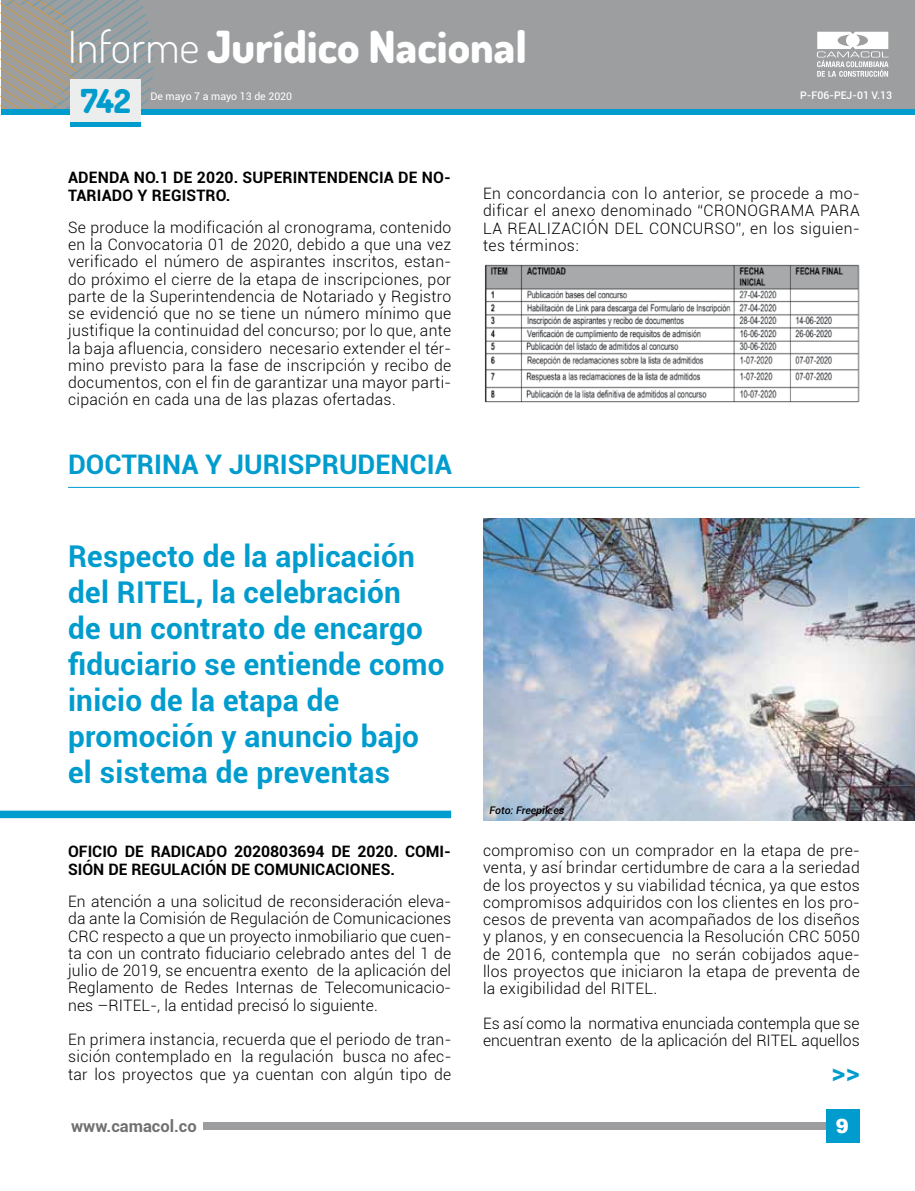
<style>
.page{position:relative;width:915px;height:1191px;background:#fff}
.page>*{position:absolute;margin:0;border:0;box-sizing:border-box;transform-origin:0 0}
.t1{font:800 44.25px "Dosis";color:#fff}
.t2{font:800 33px "Dosis";color:#009cce}
.t3{font:700 30px/36px "Roboto";letter-spacing:.01em;color:#009cce}
.t4{font:700 27px "Roboto";color:#009cce}
.t5{font:900 19.5px "Roboto";color:#fff}
.t6{font:900 19.5px "Arial";color:#fff}
.t7{font:700 16.5px "Roboto";color:#707172}
.t8{font:300 15.75px/17.2px "Roboto";letter-spacing:.02em;color:#000;text-align:justify}
.t9{font:700 15.75px/18px "Roboto";color:#000}
.t10{font:300 15.75px/17.2px "Roboto";color:#000}
.t11{font:10.5px "Roboto";color:#fff}
.t12{font:500 10.5px "Roboto";color:#fff}
.t13{font:italic 500 10.5px "Roboto";color:#000}
.s1{font-weight:300}
</style>
<div class="page">
<div style="left:203px;top:1122px;width:655px;height:7px;background:#9c9e9f"></div>
<div style="left:825px;top:1109px;width:33px;height:34px;background:#009cce"></div>
<div style="left:1px;top:0;width:913px;height:108px;background:#9c9e9f"></div>
<div style="left:1px;top:109px;width:913px;height:5px;background:#009cce"></div>
<svg style="left:1px;top:0;width:158px;height:109px"></svg>
<svg style="left:817px;top:32px;width:71px;height:45px"></svg>
<div style="left:70px;top:122px;width:70px;height:5px;background:#009cce"></div>
<div style="left:70px;top:79px;width:70px;height:43px;background:#eceded"></div>
<img style="left:484px;top:264px;width:375px;height:139px">
<hr style="left:68px;top:487px;width:791px;height:1px;background:#009cce">
<img style="left:483px;top:519px;width:431px;height:302px">
<div style="left:0;top:810px;width:451px;height:8px;background:#009cce"></div>
<h1 class="t1" style="left:68px;top:18px;width:460px"><span class="s1">Informe</span> Jurídico Nacional</h1>
<h2 class="t2" style="left:81px;top:80px;width:51px">742</h2>
<p class="t11" style="left:150px;top:89px;width:143px">De mayo 7 a mayo 13 de 2020</p>
<p class="t12" style="left:800px;top:87px;width:93px">P-F06-PEJ-01 V.13</p>
<p class="t9" style="left:68px;top:167px;width:384px">Adenda No.1 de 2020. Superintendencia de No&shy;tariado y Registro.</p>
<p class="t8" style="left:68px;top:218px;width:384px">Se produce la modificación al cronograma, contenido en la Convocatoria 01 de 2020, debido a que una vez verificado el número de aspirantes inscritos, estan&shy;do próximo el cierre de la etapa de inscripciones, por parte de la Superintendencia de Notariado y Registro se evidenció que no se tiene un número mínimo que justifique la continuidad del concurso; por lo que, ante la baja afluencia, considero necesario extender el tér&shy;mino previsto para la fase de inscripción y recibo de documentos, con el fin de garantizar una mayor parti&shy;cipación en cada una de las plazas ofertadas.</p>
<h3 class="t4" style="left:68px;top:446px;width:385px">Doctrina y Jurisprudencia</h3>
<h3 class="t3" style="left:68px;top:537px;width:378px">Respecto de la aplicación del RITEL, la celebración<br>de un contrato de encargo fiduciario se entiende como inicio de la etapa de promoción y anuncio bajo el sistema de preventas</h3>
<p class="t9" style="left:68px;top:841px;width:384px">Oficio de radicado 2020803694 de 2020. Comi&shy;sión de Regulación de Comunicaciones.</p>
<p class="t8" style="left:68px;top:892px;width:384px">En atención a una solicitud de reconsideración eleva&shy;da ante la Comisión de Regulación de Comunicaciones CRC respecto a que un proyecto inmobiliario que cuen&shy;ta con un contrato fiduciario celebrado antes del 1 de julio de 2019, se encuentra exento de la aplicación del Reglamento de Redes Internas de Telecomunicacio&shy;nes –RITEL-, la entidad precisó lo siguiente.</p>
<p class="t8" style="left:68px;top:1030px;width:384px">En primera instancia, recuerda que el periodo de tran&shy;sición contemplado en la regulación busca no afec&shy;tar los proyectos que ya cuentan con algún tipo de</p>
<p class="t8" style="left:483px;top:184px;width:378px">En concordancia con lo anterior, se procede a mo&shy;dificar el anexo denominado “CRONOGRAMA PARA LA REALIZACIÓN DEL CONCURSO”, en los siguien&shy;tes términos:</p>
<p class="t13" style="left:489px;top:803px;width:76px">Foto: Freepik.es</p>
<p class="t8" style="left:483px;top:841px;width:378px">compromiso con un comprador en la etapa de pre&shy;venta, y así brindar certidumbre de cara a la seriedad de los proyectos y su viabilidad técnica, ya que estos compromisos adquiridos con los clientes en los pro&shy;cesos de preventa van acompañados de los diseños y planos, y en consecuencia la Resolución CRC 5050 de 2016, contempla que no serán cobijados aque&shy;llos proyectos que iniciaron la etapa de preventa de la exigibilidad del RITEL.</p>
<p class="t10" style="left:483px;top:1014px;width:378px">Es así como la normativa enunciada contempla que se encuentran exento de la aplicación del RITEL aquellos</p>
<h3 class="t4" style="left:831px;top:1052px;width:30px">&gt;&gt;</h3>
<p class="t6" style="left:835px;top:1111px;width:15px">9</p>
<p class="t7" style="left:71px;top:1114px;width:127px">www.camacol.co</p>
<p class="t5" style="left:836px;top:1114px;width:13px">1</p>
</div>
